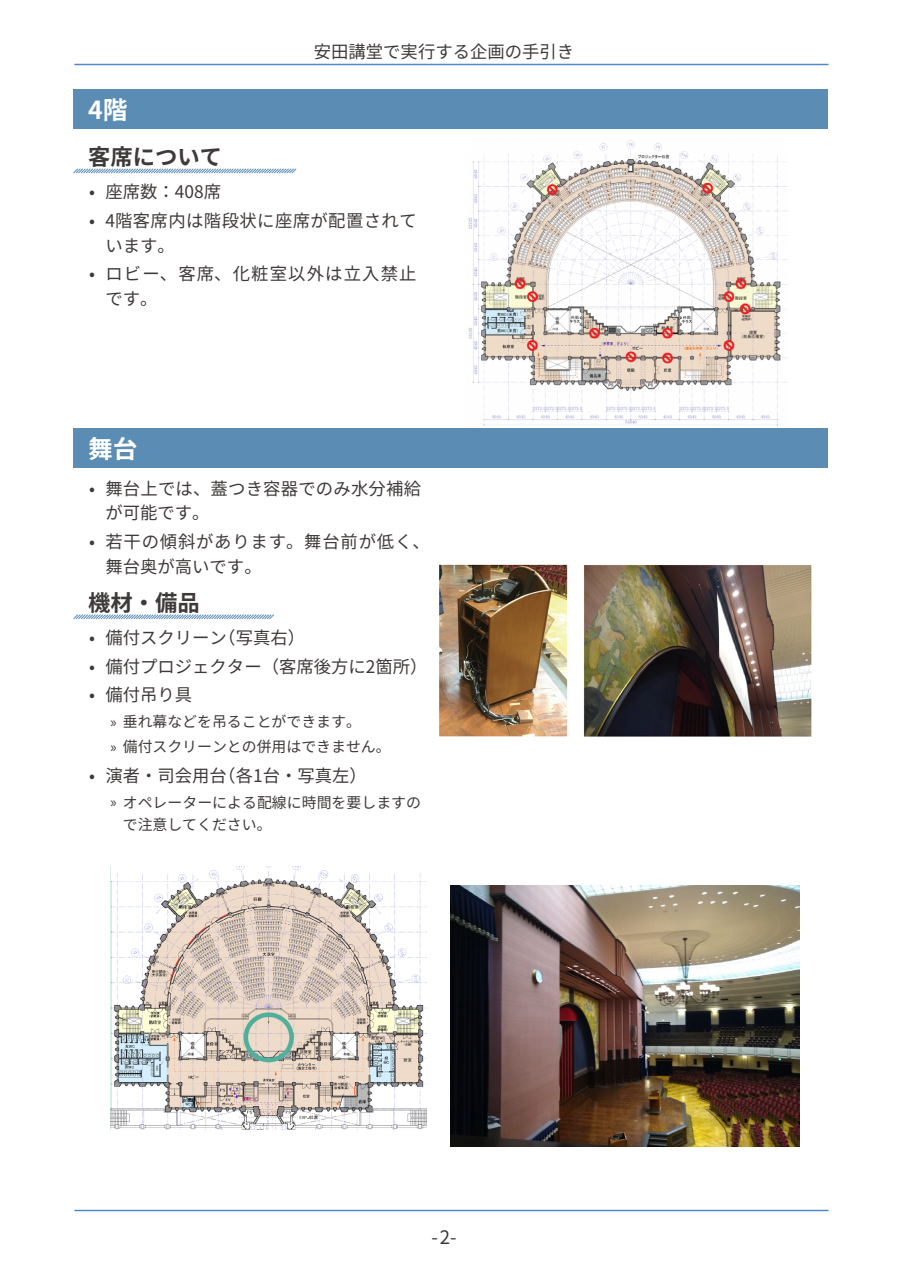
<style>
.page{position:relative;width:903px;height:1275px;background:#fff}
.page>*{position:absolute;margin:0;border:0;box-sizing:border-box;transform-origin:0 0}
.t1{font:700 24.85px "Source Han Sans JP";color:#fff}
.t2{font:700 22.4px "Source Han Sans JP";color:#3e3a39}
.t3{font:18.55px "Source Han Sans JP";color:#3e3a39}
.t4{font:17.32px "Source Han Sans JP";color:#3e3a39}
.t5{font:17.32px/28.5px "Source Han Sans JP";letter-spacing:.045em;color:#3e3a39}
.t6{font:17.32px/28.5px "Source Han Sans JP";letter-spacing:.065em;color:#3e3a39}
.t7{font:17.32px "Source Han Sans JP";letter-spacing:.025em;color:#3e3a39}
.t8{font:14.88px/24.8px "Source Han Sans JP";color:#3e3a39}
.s1{font-family:"Myriad Pro"}
</style>
<div class="page">
<hr style="left:74px;top:64px;width:754px;height:1px;background:#4f86c6">
<hr style="left:74px;top:1210px;width:754px;height:1px;background:#4f86c6">
<div style="left:73px;top:89px;width:754px;height:40px;background:#5a8cb4"></div>
<svg style="left:73px;top:168px;width:224px;height:6px"></svg>
<div style="left:73px;top:428px;width:754px;height:40px;background:#5a8cb4"></div>
<svg style="left:73px;top:614px;width:201px;height:6px"></svg>
<img style="left:468px;top:140px;width:319px;height:286px">
<img style="left:110px;top:866px;width:317px;height:263px">
<img style="left:450px;top:885px;width:349px;height:261px">
<img style="left:439px;top:564px;width:373px;height:173px">
<h1 class="t1" style="left:88px;top:95px;width:41px">階4</h1>
<p class="t2" style="left:88px;top:144px;width:135px">客席について</p>
<p class="t4" style="left:105px;top:182px;width:117px">座席数：408席</p>
<p class="t4" style="left:89px;top:182px;width:7px">•</p>
<p class="t4" style="left:314px;top:42px;width:262px">安田講堂で実行する企画の手引き</p>
<p class="t4" style="left:89px;top:211px;width:7px">•</p>
<p class="t4" style="left:89px;top:264px;width:7px">•</p>
<p class="t7" style="left:105px;top:211px;width:313px">4階客席内は階段状に座席が配置されて</p>
<p class="t6" style="left:105px;top:231px;width:313px">います。<br>ロビー、客席、化粧室以外は立入禁止</p>
<p class="t4" style="left:105px;top:289px;width:54px">です。</p>
<h1 class="t1" style="left:88px;top:435px;width:51px">舞台</h1>
<p class="t4" style="left:105px;top:478px;width:317px">舞台上では、蓋つき容器でのみ水分補給</p>
<p class="t4" style="left:89px;top:478px;width:7px">•</p>
<p class="t4" style="left:89px;top:532px;width:7px">•</p>
<p class="t5" style="left:105px;top:499px;width:326px">が可能です。<br>若干の傾斜があります。舞台前が低く、</p>
<p class="t4" style="left:105px;top:557px;width:158px">舞台奥が高いです。</p>
<p class="t2" style="left:88px;top:590px;width:113px">機材・備品</p>
<p class="t4" style="left:218px;top:628px;width:88px">（写真右(</p>
<p class="t4" style="left:105px;top:628px;width:123px">備付スクリーン</p>
<p class="t4" style="left:89px;top:628px;width:7px">•</p>
<p class="t4" style="left:89px;top:656px;width:7px">•</p>
<p class="t4" style="left:89px;top:685px;width:7px">•</p>
<p class="t4" style="left:89px;top:766px;width:7px">•</p>
<p class="t4" style="left:105px;top:656px;width:324px">備付プロジェクター（客席後方に2箇所(</p>
<p class="t4" style="left:105px;top:685px;width:88px">備付吊り具</p>
<p class="t8" style="left:110px;top:710px;width:282px"><span class="s1">»</span> 垂れ幕などを吊ることができます。<br><span class="s1">»</span> 備付スクリーンとの併用はできません。</p>
<p class="t4" style="left:218px;top:766px;width:150px">（各台1 ・写真左(</p>
<p class="t4" style="left:105px;top:766px;width:123px">演者・司会用台</p>
<p class="t8" style="left:123px;top:792px;width:300px;line-height:22.4px;text-indent:-12px"><span class="s1">»</span> オペレーターによる配線に時間を要しますので注意してください。</p>
<p class="t3" style="left:431px;top:1227px;width:27px">-2-</p>
</div>
